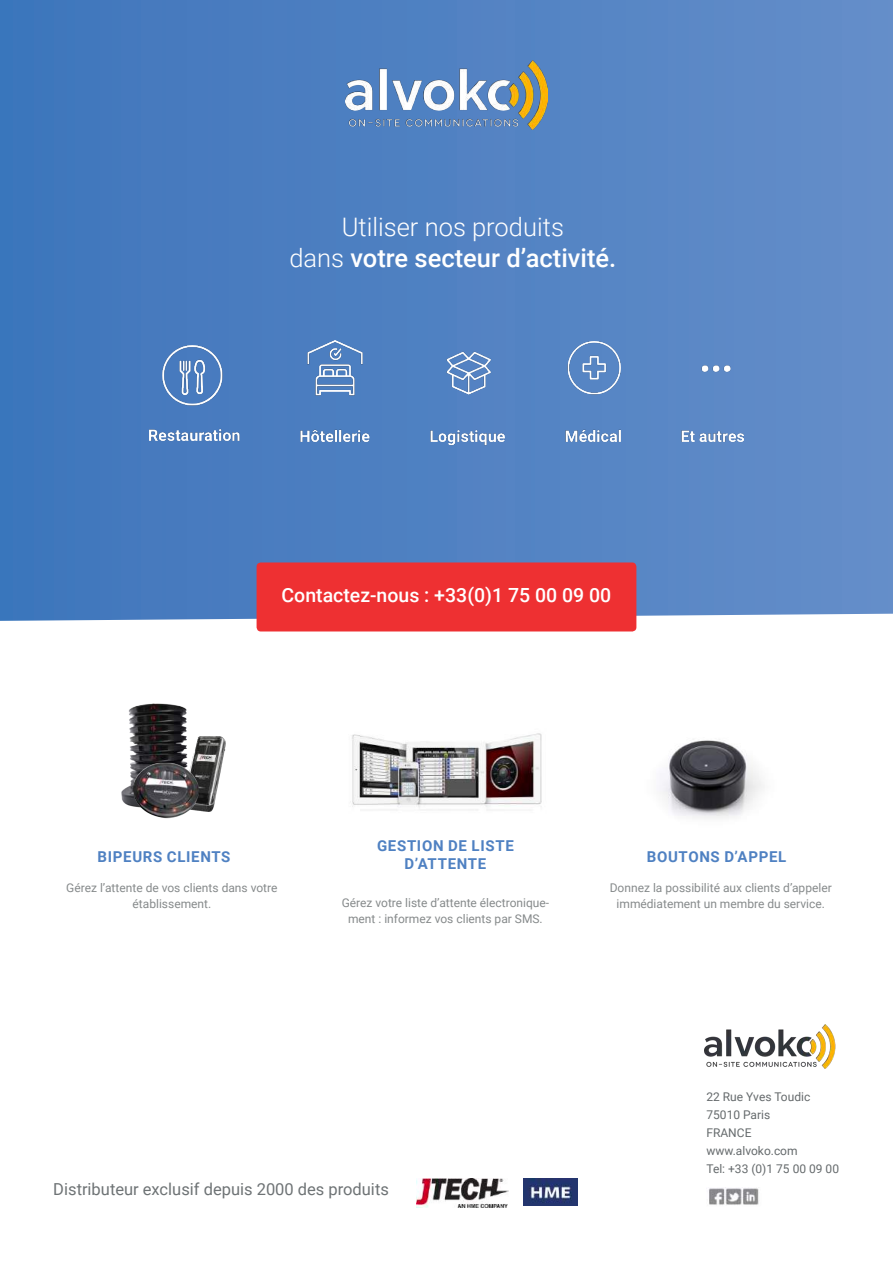
<style>
.page{position:relative;width:893px;height:1263px;background:#fff}
.page>*{position:absolute;margin:0;border:0;box-sizing:border-box;transform-origin:0 0}
.t1{font:300 25.5px/30.6px "Roboto";color:#fff;text-align:center}
.t2{font:500 19.5px "Roboto";color:#fff}
.t3{font:16.5px "Roboto";color:#6e7375}
.t4{font:700 15px/18px "Roboto";letter-spacing:.045em;color:#4f81c2;text-align:center}
.t5{font:12px/16.5px "Roboto";color:#868a8b;text-align:center}
.t6{font:12px/18px "Roboto";color:#656a6c}
.s1{font-weight:500}
</style>
<div class="page">
<svg style="left:0;top:0;width:893px;height:621px;background:#5182c2"></svg>
<img style="left:149px;top:340px;width:595px;height:106px">
<img style="left:345px;top:61px;width:203px;height:69px">
<div style="left:257px;top:562px;width:379px;height:69px;background:#ee3032;border-radius:4px"></div>
<img style="left:523px;top:1179px;width:54px;height:27px">
<img style="left:417px;top:1179px;width:91px;height:28px">
<img style="left:704px;top:1024px;width:131px;height:44px">
<img style="left:709px;top:1187px;width:50px;height:18px">
<img style="left:660px;top:740px;width:104px;height:78px">
<img style="left:350px;top:733px;width:192px;height:78px">
<img style="left:121px;top:703px;width:66px;height:101px">
<img style="left:184px;top:736px;width:41px;height:75px">
<img style="left:125px;top:755px;width:82px;height:64px">
<h1 class="t1" style="left:289px;top:211px;width:328px">Utiliser nos produits<br>dans <span class="s1">votre secteur d’activité.</span></h1>
<h2 class="t2" style="left:281px;top:581px;width:331px">Contactez-nous : +33(0)1 75 00 09 00</h2>
<p class="t4" style="left:98px;top:847px;width:134px">BIPEURS CLIENTS</p>
<p class="t4" style="left:377px;top:836px;width:138px">GESTION DE LISTE<br>D’ATTENTE</p>
<p class="t4" style="left:647px;top:847px;width:141px">BOUTONS D’APPEL</p>
<p class="t5" style="left:66px;top:879px;width:213px">Gérez l’attente de vos clients dans votre établissement.</p>
<p class="t5" style="left:610px;top:879px;width:223px">Donnez la possibilité aux clients d’appeler immédiatement un membre du service.</p>
<p class="t5" style="left:342px;top:894px;width:209px">Gérez votre liste d’attente électronique&shy;ment : informez vos clients par SMS.</p>
<h3 class="t3" style="left:53px;top:1178px;width:337px">Distributeur exclusif depuis 2000 des produits</h3>
<p class="t6" style="left:706px;top:1087px;width:134px">22 Rue Yves Toudic<br>75010 Paris<br>FRANCE www.alvoko.com<br>Tel: +33 (0)1 75 00 09 00</p>
</div>
